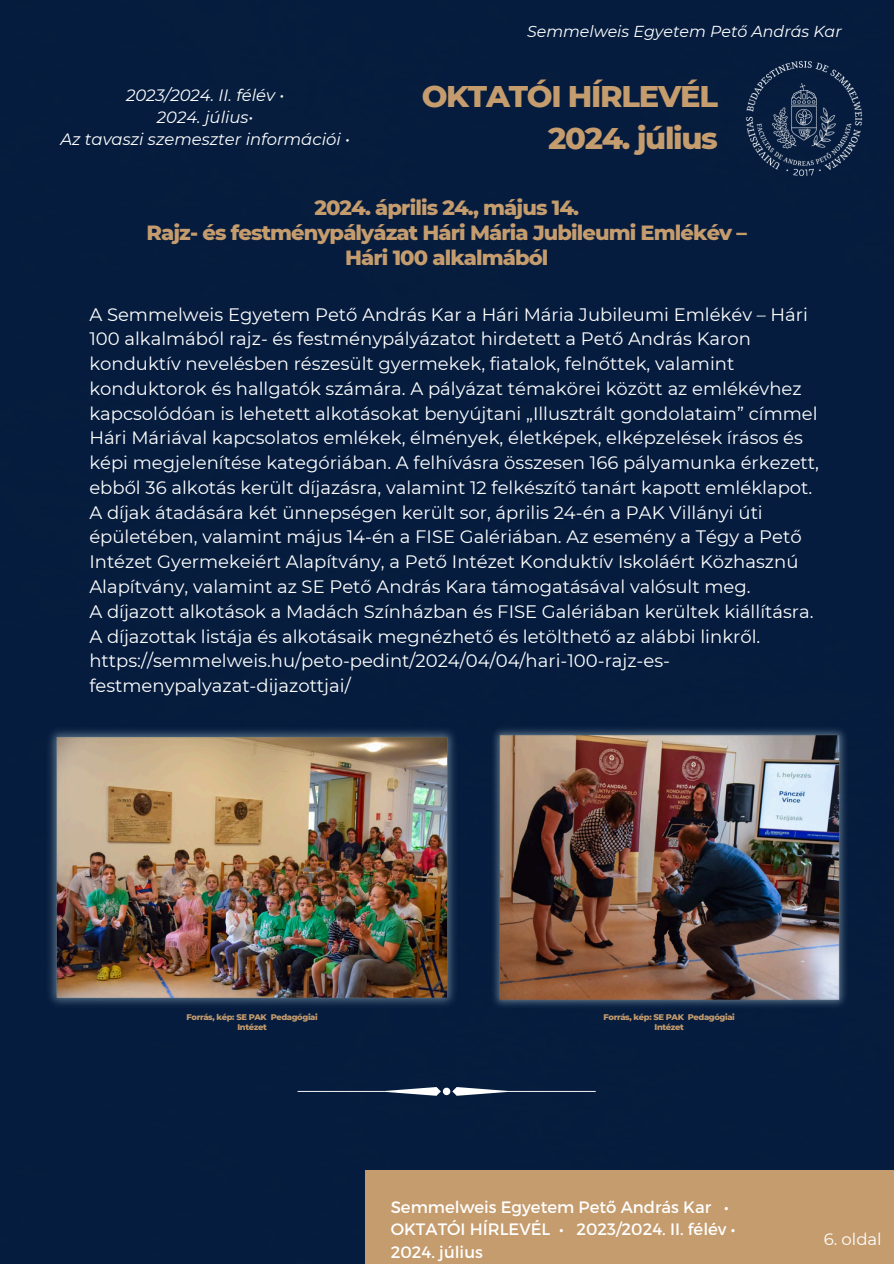
<style>
.page{position:relative;width:894px;height:1264px;background:#fff}
.page>*{position:absolute;margin:0;border:0;box-sizing:border-box;transform-origin:0 0}
.t1{font:800 30.45px/42.5px "Montserrat";letter-spacing:-.045em;color:#c59c6d;text-align:right}
.t2{font:800 21px/24.8px "Montserrat";letter-spacing:-.045em;color:#c59c6d;text-align:center}
.t3{font:18px/24.8px "Montserrat";color:#fff}
.t4{font:16.5px/22.5px "Montserrat";color:#fff}
.t5{font:italic 16.5px/22.4px "Montserrat";color:#fff;text-align:center}
.t6{font:italic 15.9px "Montserrat";color:#fff}
.t7{font:800 8.4px/9.8px "Montserrat";letter-spacing:-.045em;color:#c59c6d;text-align:center}
</style>
<div class="page">
<div style="left:0;top:0;width:893px;height:1263px;background:#051c3e"></div>
<div style="left:365px;top:1170px;width:528px;height:93px;background:#c59c6d"></div>
<img style="left:730px;top:45px;width:147px;height:146px">
<img style="left:35px;top:723px;width:434px;height:289px">
<img style="left:483px;top:723px;width:371px;height:289px">
<svg style="left:297px;top:1086px;width:298px;height:9px"></svg>
<h3 class="t5" style="left:60px;top:84px;width:291px">2023/2024. II. félév •<br>2024. július•<br>Az tavaszi szemeszter információi •</h3>
<h3 class="t6" style="left:527px;top:21px;width:316px">Semmelweis Egyetem Pető András Kar</h3>
<h1 class="t1" style="left:421px;top:75px;width:297px">OKTATÓI HÍRLEVÉL<br>2024. július</h1>
<p class="t2" style="left:146px;top:195px;width:602px">2024. április 24., május 14.<br>Rajz- és festménypályázat Hári Mária Jubileumi Emlékév –<br>Hári 100 alkalmából</p>
<p class="t3" style="left:89px;top:302px;width:731px">A Semmelweis Egyetem Pető András Kar a Hári Mária Jubileumi Emlékév – Hári 100 alkalmából rajz- és festménypályázatot hirdetett a Pető András Karon konduktív nevelésben részesült gyermekek, fiatalok, felnőttek, valamint konduktorok és hallgatók számára. A pályázat témakörei között az emlékévhez kapcsolódóan is lehetett alkotásokat benyújtani „Illusztrált gondolataim” címmel Hári Máriával kapcsolatos emlékek, élmények, életképek, elképzelések írásos és képi megjelenítése kategóriában. A felhívásra összesen 166 pályamunka érkezett, ebből 36 alkotás került díjazásra, valamint 12 felkészítő tanárt kapott emléklapot.<br>A díjak átadására két ünnepségen került sor, április 24-én a PAK Villányi úti épületében, valamint május 14-én a FISE Galériában. Az esemény a Tégy a Pető Intézet Gyermekeiért Alapítvány, a Pető Intézet Konduktív Iskoláért Közhasznú Alapítvány, valamint az SE Pető András Kara támogatásával valósult meg.<br>A díjazott alkotások a Madách Színházban és FISE Galériában kerültek kiállításra.<br>A díjazottak listája és alkotásaik megnézhető és letölthető az alábbi linkről. https://semmelweis.hu/peto-pedint/2024/04/04/hari-100-rajz-es&shy;festmenypalyazat-dijazottjai/</p>
<p class="t7" style="left:186px;top:1012px;width:133px">Forrás, kép: SE PAK Pedagógiai<br>Intézet</p>
<h3 class="t7" style="left:603px;top:1012px;width:133px">Forrás, kép: SE PAK Pedagógiai<br>Intézet</h3>
<p class="t4" style="left:390px;top:1194px;width:346px">Semmelweis Egyetem Pető András Kar •<br>OKTATÓI HÍRLEVÉL • 2023/2024. II. félév •<br>2024. július</p>
<h2 class="t4" style="left:823px;top:1227px;width:59px">6. oldal</h2>
</div>
